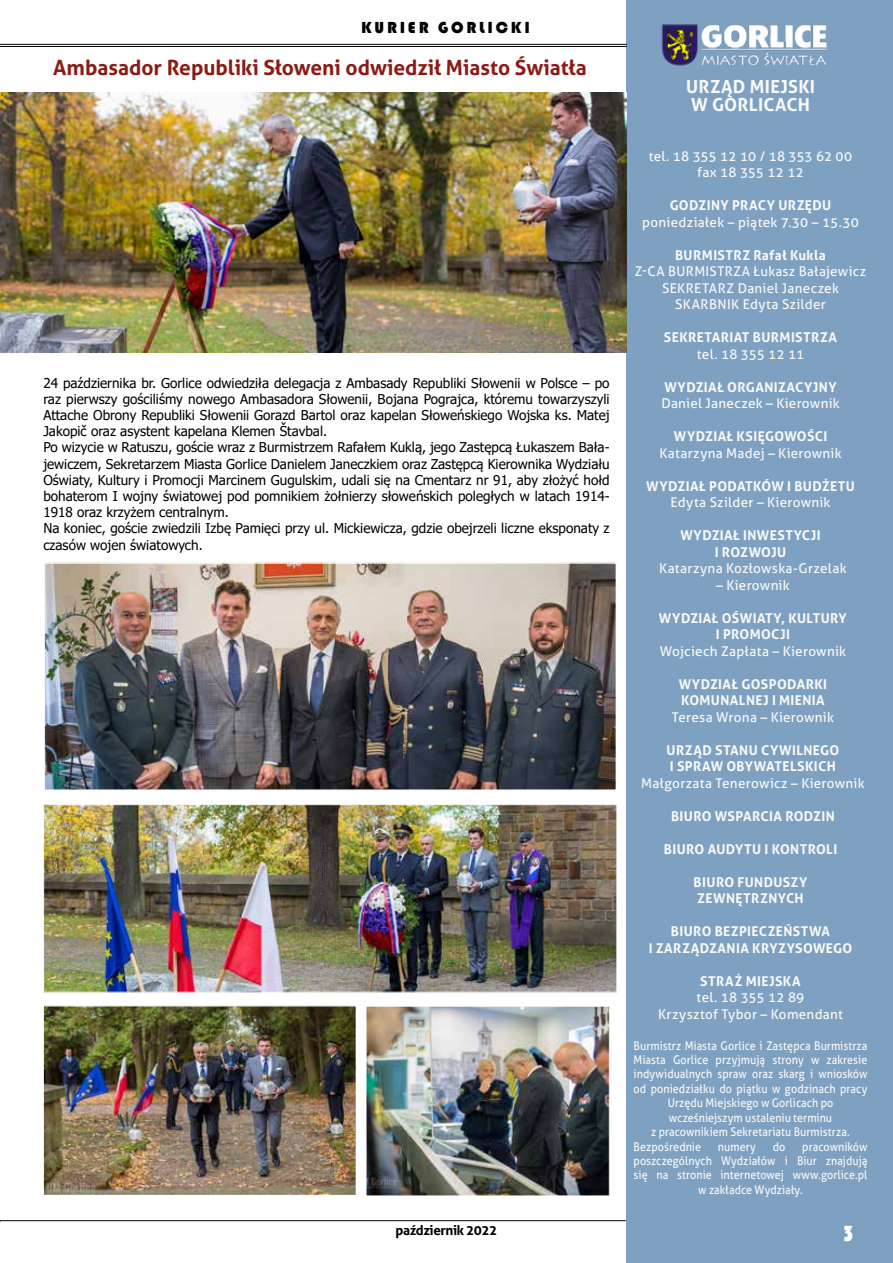
<style>
.page{position:relative;width:893px;height:1263px;background:#fff}
.page>*{position:absolute;margin:0;border:0;box-sizing:border-box;transform-origin:0 0}
.t1{font:22.5px "Bauhaus 93";color:#fff}
.t2{font:700 21px "Aller";color:#8c1a15}
.t3{font:700 18px/18px "Aller";letter-spacing:.015em;color:#fafafa}
.t4{font:16.5px "Bauhaus 93";letter-spacing:.17em;color:#000}
.t5{font:13.5px/16.2px "Tahoma";color:#000}
.t6{font:13.5px/16.5px "Aller";letter-spacing:.02em;color:#fafafa;text-align:center}
.t7{font:700 13.5px/16.5px "Aller";letter-spacing:.03em;color:#fafafa;text-align:center}
.t8{font:700 13.5px "Aller";letter-spacing:-.03em;color:#000}
.t9{font:12px "Aller";letter-spacing:.005em;color:#fafafa;scale:.9 1}
</style>
<div class="page">
<div style="left:627px;top:0;width:266px;height:1263px;background:#7fa1c1"></div>
<img style="left:661px;top:24px;width:166px;height:42px">
<hr style="left:0;top:1220px;width:626px;height:1px;background:#000">
<hr style="left:0;top:44px;width:627px;height:1px;background:#000">
<hr style="left:0;top:46px;width:627px;height:1px;background:#000">
<img style="left:0;top:92px;width:627px;height:261px">
<img style="left:45px;top:564px;width:570px;height:225px">
<div style="left:43px;top:562px;width:574px;height:229px;border:1px solid #fff"></div>
<img style="left:45px;top:1007px;width:310px;height:187px">
<div style="left:43px;top:1005px;width:314px;height:191px;border:1px solid #fff"></div>
<img style="left:45px;top:806px;width:570px;height:184px">
<div style="left:43px;top:804px;width:574px;height:188px;border:1px solid #fff"></div>
<img style="left:368px;top:1008px;width:240px;height:186px">
<div style="left:366px;top:1006px;width:244px;height:190px;border:1px solid #fff"></div>
<p class="t4" style="left:361px;top:19px;width:170px">KURIER GORLICKI</p>
<h2 class="t2" style="left:53px;top:55px;width:535px">Ambasador Republiki Słoweni odwiedził Miasto Światła</h2>
<p class="t5" style="left:43px;top:375px;width:568px">24 października br. Gorlice odwiedziła delegacja z Ambasady Republiki Słowenii w Polsce – po raz pierwszy gościliśmy nowego Ambasadora Słowenii, Bojana Pograjca, któremu towarzyszyli Attache Obrony Republiki Słowenii Gorazd Bartol oraz kapelan Słoweńskiego Wojska ks. Matej Jakopič oraz asystent kapelana Klemen Štavbal.<br>Po wizycie w Ratuszu, goście wraz z Burmistrzem Rafałem Kuklą, jego Zastępcą Łukaszem Bała&shy;jewiczem, Sekretarzem Miasta Gorlice Danielem Janeczkiem oraz Zastępcą Kierownika Wydziału Oświaty, Kultury i Promocji Marcinem Gugulskim, udali się na Cmentarz nr 91, aby złożyć hołd bohaterom I wojny światowej pod pomnikiem żołnierzy słoweńskich poległych w latach 1914- 1918 oraz krzyżem centralnym.<br>Na koniec, goście zwiedzili Izbę Pamięci przy ul. Mickiewicza, gdzie obejrzeli liczne eksponaty z czasów wojen światowych.</p>
<h3 class="t3" style="left:686px;top:78px;width:131px">URZĄD MIEJSKI<br>W GORLICACH</h3>
<p class="t6" style="left:649px;top:148px;width:205px">tel. 18 355 12 10 / 18 353 62 00 fax 18 355 12 12</p>
<p class="t7" style="left:670px;top:197px;width:163px">GODZINY PRACY URZĘDU</p>
<p class="t6" style="left:642px;top:214px;width:218px">poniedziałek – piątek 7.30 – 15.30</p>
<p class="t7" style="left:675px;top:247px;width:152px">BURMISTRZ Rafał Kukla</p>
<p class="t6" style="left:635px;top:263px;width:233px">Z-CA BURMISTRZA Łukasz Bałajewicz<br>SEKRETARZ Daniel Janeczek<br>SKARBNIK Edyta Szilder</p>
<p class="t7" style="left:664px;top:329px;width:175px">SEKRETARIAT BURMISTRZA</p>
<p class="t6" style="left:697px;top:346px;width:109px">tel. 18 355 12 11</p>
<p class="t7" style="left:664px;top:379px;width:174px">WYDZIAŁ ORGANIZACYJNY</p>
<p class="t6" style="left:661px;top:395px;width:180px">Daniel Janeczek – Kierownik</p>
<p class="t7" style="left:674px;top:428px;width:155px">WYDZIAŁ KSIĘGOWOŚCI</p>
<p class="t6" style="left:659px;top:445px;width:184px">Katarzyna Madej – Kierownik</p>
<p class="t7" style="left:646px;top:477px;width:210px">WYDZIAŁ PODATKÓW I BUDŻETU</p>
<p class="t6" style="left:670px;top:494px;width:162px">Edyta Szilder – Kierownik</p>
<p class="t7" style="left:680px;top:527px;width:142px">WYDZIAŁ INWESTYCJI<br>I ROZWOJU</p>
<p class="t6" style="left:659px;top:560px;width:189px">Katarzyna Kozłowska-Grzelak</p>
<p class="t6" style="left:716px;top:577px;width:75px">– Kierownik</p>
<p class="t7" style="left:659px;top:609px;width:189px">WYDZIAŁ OŚWIATY, KULTURY<br>I PROMOCJI</p>
<p class="t6" style="left:660px;top:643px;width:188px">Wojciech Zapłata – Kierownik</p>
<p class="t7" style="left:679px;top:675px;width:150px;text-align:left">WYDZIAŁ GOSPODARKI<br>KOMUNALNEJ I MIENIA</p>
<p class="t6" style="left:672px;top:709px;width:164px">Teresa Wrona – Kierownik</p>
<p class="t7" style="left:667px;top:741px;width:174px;text-align:left">URZĄD STANU CYWILNEGO<br>I SPRAW OBYWATELSKICH</p>
<p class="t6" style="left:641px;top:774px;width:225px">Małgorzata Tenerowicz – Kierownik</p>
<p class="t7" style="left:671px;top:807px;width:165px">BIURO WSPARCIA RODZIN</p>
<p class="t7" style="left:664px;top:840px;width:175px">BIURO AUDYTU I KONTROLI</p>
<p class="t7" style="left:694px;top:873px;width:115px;text-align:left">BIURO FUNDUSZY<br>ZEWNĘTRZNYCH</p>
<p class="t7" style="left:649px;top:923px;width:205px">BIURO BEZPIECZEŃSTWA<br>I ZARZĄDZANIA KRYZYSOWEGO</p>
<p class="t7" style="left:700px;top:972px;width:102px">STRAŻ MIEJSKA</p>
<p class="t6" style="left:658px;top:989px;width:186px">tel. 18 355 12 89<br>Krzysztof Tybor – Komendant</p>
<p class="t9" style="left:634px;top:1038px;width:261px">Burmistrz Miasta Gorlice i Zastępca Burmistrza</p>
<p class="t9" style="left:634px;top:1052px;width:261px">Miasta Gorlice przyjmują strony w zakresie</p>
<p class="t9" style="left:634px;top:1067px;width:261px">indywidualnych spraw oraz skarg i wniosków</p>
<p class="t9" style="left:634px;top:1081px;width:261px">od poniedziałku do piątku w godzinach pracy</p>
<p class="t9" style="left:668px;top:1096px;width:186px">Urzędu Miejskiego w Gorlicach po</p>
<p class="t9" style="left:669px;top:1110px;width:183px">wcześniejszym ustaleniu terminu</p>
<p class="t9" style="left:651px;top:1124px;width:222px">z pracownikiem Sekretariatu Burmistrza.</p>
<p class="t9" style="left:634px;top:1139px;width:76px">Bezpośrednie</p>
<p class="t9" style="left:718px;top:1139px;width:44px">numery</p>
<p class="t9" style="left:773px;top:1139px;width:16px">do</p>
<p class="t9" style="left:802px;top:1139px;width:74px">pracowników</p>
<p class="t9" style="left:634px;top:1153px;width:261px">poszczególnych Wydziałów i Biur znajdują</p>
<p class="t9" style="left:634px;top:1168px;width:261px">się na stronie internetowej www.gorlice.pl</p>
<p class="t9" style="left:698px;top:1182px;width:118px">w zakładce Wydziały.</p>
<p class="t8" style="left:396px;top:1222px;width:103px">październik 2022</p>
<h1 class="t1" style="left:842px;top:1221px;width:14px">3</h1>
</div>
